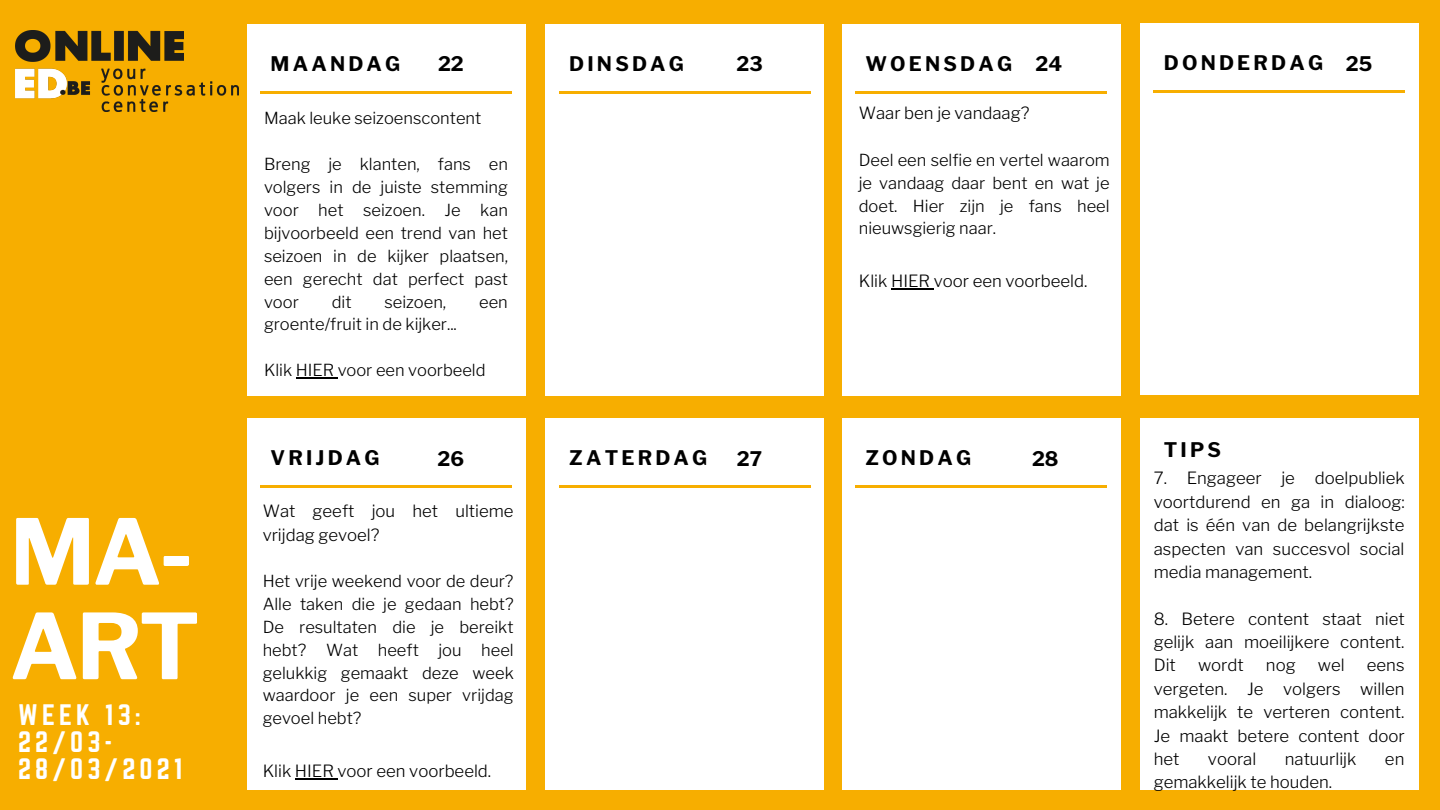
<style>
.page{position:relative;width:1440px;height:810px;background:#f7ae00}
.page>*{position:absolute;margin:0;border:0;box-sizing:border-box;transform-origin:0 0}
.t1{font:700 90px "Libre Franklin";color:#fff}
.t2{font:26px/27px "Norwester";letter-spacing:.16em;color:#fff}
.t3{font:700 20px "Libre Franklin";letter-spacing:.16em;color:#000}
.t4{font:300 16.8px/23.4px "Libre Franklin";color:#000;text-align:justify}
.t5{font:300 16.5px/22.9px "Libre Franklin";color:#000;text-align:justify}
</style>
<div class="page">
<div style="left:247px;top:418px;width:279px;height:372px;background:#fff"></div>
<hr style="left:261px;top:486px;width:251px;height:2px;background:#f7ae00">
<div style="left:545px;top:418px;width:279px;height:372px;background:#fff"></div>
<hr style="left:559px;top:486px;width:251px;height:2px;background:#f7ae00">
<div style="left:842px;top:418px;width:279px;height:372px;background:#fff"></div>
<hr style="left:855px;top:486px;width:252px;height:2px;background:#f7ae00">
<div style="left:1140px;top:418px;width:279px;height:372px;background:#fff"></div>
<div style="left:247px;top:24px;width:279px;height:372px;background:#fff"></div>
<div style="left:545px;top:24px;width:279px;height:372px;background:#fff"></div>
<hr style="left:559px;top:91px;width:251px;height:3px;background:#f7ae00">
<div style="left:842px;top:24px;width:279px;height:372px;background:#fff"></div>
<hr style="left:855px;top:91px;width:252px;height:3px;background:#f7ae00">
<div style="left:1140px;top:23px;width:279px;height:372px;background:#fff"></div>
<hr style="left:1154px;top:90px;width:251px;height:3px;background:#f7ae00">
<hr style="left:261px;top:91px;width:251px;height:3px;background:#f7ae00">
<img style="left:15px;top:31px;width:224px;height:81px">
<hr style="left:891px;top:289px;width:43px;height:1px;background:#000">
<hr style="left:296px;top:377px;width:42px;height:1px;background:#000">
<hr style="left:295px;top:779px;width:43px;height:1px;background:#000">
<p class="t1" style="left:10px;top:498px;width:185px">MA-</p>
<p class="t1" style="left:10px;top:592px;width:192px">ART</p>
<p class="t2" style="left:18px;top:702px;width:124px">WEEK 13:</p>
<p class="t2" style="left:18px;top:729px;width:166px">22/03-<br>28/03/2021</p>
<p class="t3" style="left:271px;top:51px;width:131px">MAANDAG</p>
<p class="t3" style="left:569px;top:51px;width:116px">DINSDAG</p>
<p class="t3" style="left:865px;top:51px;width:148px">WOENSDAG</p>
<p class="t3" style="left:1035px;top:51px;width:28px">24</p>
<p class="t3" style="left:1164px;top:50px;width:161px">DONDERDAG</p>
<p class="t3" style="left:1346px;top:52px;width:28px">25</p>
<p class="t3" style="left:438px;top:52px;width:27px">22</p>
<p class="t3" style="left:736px;top:52px;width:28px">23</p>
<p class="t5" style="left:264px;top:107px;width:219px">Maak leuke seizoenscontent</p>
<p class="t5" style="left:264px;top:153px;width:246px">Breng je klanten, fans en volgers in de juiste stemming voor het seizoen. Je kan bijvoorbeeld een trend van het seizoen in de kijker plaatsen, een gerecht dat perfect past voor</p>
<p class="t5" style="left:332px;top:290px;width:21px">dit</p>
<p class="t5" style="left:384px;top:290px;width:63px">seizoen,</p>
<p class="t5" style="left:479px;top:290px;width:30px">een</p>
<p class="t5" style="left:264px;top:313px;width:194px">groente/fruit in de kijker...</p>
<p class="t5" style="left:264px;top:359px;width:223px">Klik HIER voor een voorbeeld</p>
<p class="t4" style="left:859px;top:102px;width:172px">Waar ben je vandaag?</p>
<p class="t5" style="left:859px;top:148px;width:253px">Deel een selfie en vertel waarom je vandaag daar bent en wat je doet. Hier zijn je fans heel nieuwsgierig naar.</p>
<p class="t4" style="left:859px;top:270px;width:230px">Klik HIER voor een voorbeeld.</p>
<p class="t3" style="left:271px;top:445px;width:110px">VRIJDAG</p>
<p class="t3" style="left:569px;top:445px;width:140px">ZATERDAG</p>
<p class="t3" style="left:865px;top:445px;width:107px">ZONDAG</p>
<p class="t3" style="left:1164px;top:438px;width:59px">TIPS</p>
<p class="t3" style="left:438px;top:447px;width:28px">26</p>
<p class="t3" style="left:737px;top:447px;width:27px">27</p>
<p class="t3" style="left:1032px;top:447px;width:28px">28</p>
<p class="t4" style="left:263px;top:500px;width:252px">Wat geeft jou het ultieme vrijdag gevoel?</p>
<p class="t5" style="left:263px;top:569px;width:253px">Het vrije weekend voor de deur?<br>Alle taken die je gedaan hebt?<br>De resultaten die je bereikt hebt? Wat heeft jou heel gelukkig gemaakt deze week waardoor je een super vrijdag gevoel hebt?</p>
<p class="t4" style="left:263px;top:760px;width:230px">Klik HIER voor een voorbeeld.</p>
<p class="t4" style="left:1154px;top:467px;width:253px">7. Engageer je doelpubliek voortdurend en ga in dialoog: dat is één van de belangrijkste aspecten van succesvol social media management.</p>
<p class="t4" style="left:1154px;top:607px;width:253px">8. Betere content staat niet gelijk aan moeilijkere content.<br>Dit</p>
<p class="t4" style="left:1198px;top:654px;width:47px">wordt</p>
<p class="t4" style="left:1266px;top:654px;width:31px">nog</p>
<p class="t4" style="left:1318px;top:654px;width:28px">wel</p>
<p class="t4" style="left:1154px;top:654px;width:253px;text-indent:213px">eens vergeten. Je volgers willen makkelijk te verteren content.<br>Je maakt betere content door het</p>
<p class="t4" style="left:1208px;top:747px;width:50px">vooral</p>
<p class="t4" style="left:1285px;top:747px;width:73px">natuurlijk</p>
<p class="t4" style="left:1385px;top:747px;width:21px">en</p>
<p class="t4" style="left:1154px;top:771px;width:180px">gemakkelijk te houden.</p>
</div>
